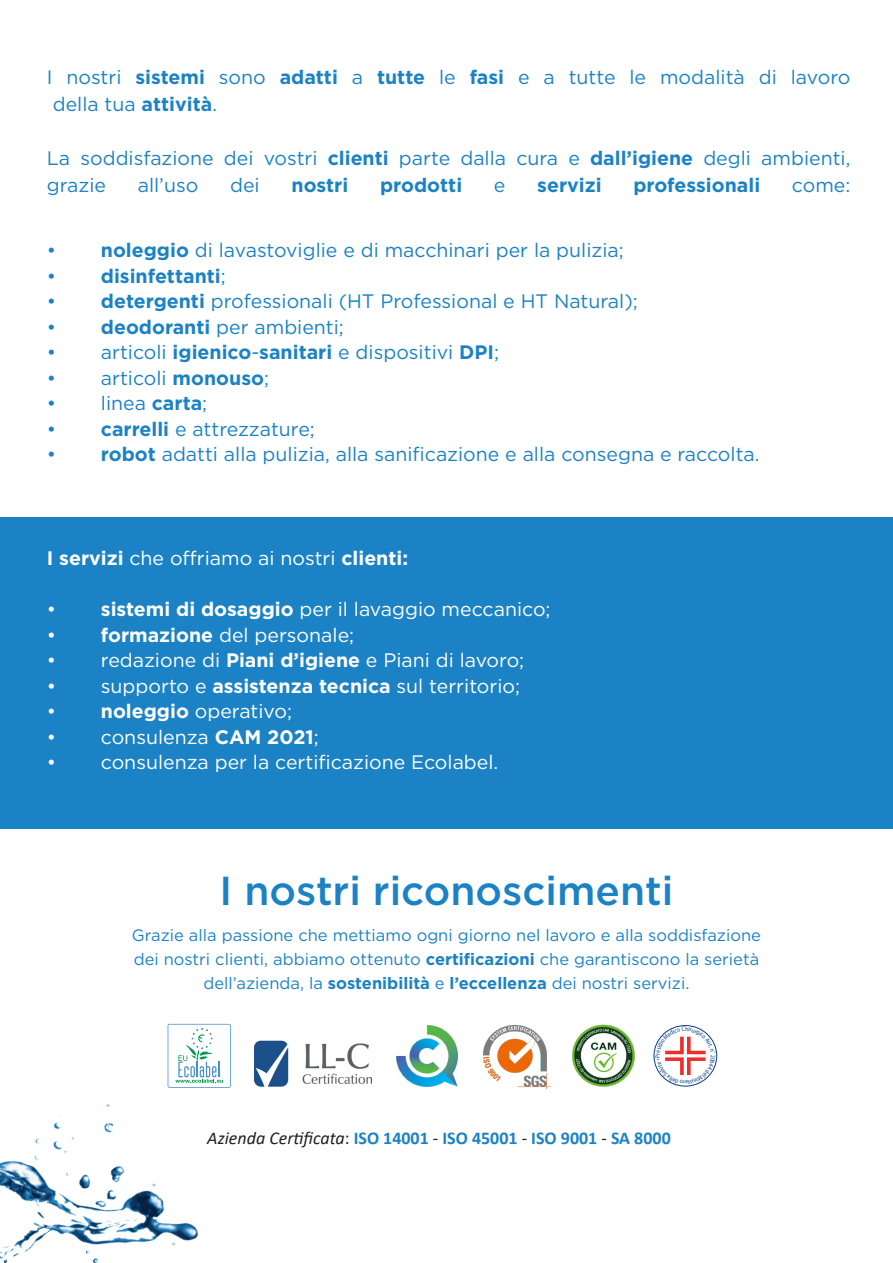
<style>
.page{position:relative;width:893px;height:1263px;background:#fff}
.page>*{position:absolute;margin:0;border:0;box-sizing:border-box;transform-origin:0 0}
.t1{font:500 40.5px "Gotham";color:#1b82c5}
.t2{font:19.5px "Gotham";color:#1b82c5}
.t3{font:19.5px "Gotham";color:#fff}
.t4{font:700 19.5px "Gotham";color:#1b82c5}
.t5{font:700 18px "Calibri";color:#1b82c5}
.t6{font:16.5px/24px "Gotham";color:#1b82c5;text-align:center}
.s1{font-weight:700}
.s2{font-weight:400}
.s3{font-weight:400;font-style:italic;color:#231f20}
.s4{font-weight:400;color:#231f20}
</style>
<div class="page">
<div style="left:0;top:518px;width:893px;height:311px;background:#1b82c5"></div>
<img style="left:0;top:1023px;width:224px;height:240px">
<img style="left:572px;top:1024px;width:63px;height:63px">
<img style="left:484px;top:1025px;width:67px;height:64px">
<svg style="left:168px;top:1024px;width:63px;height:64px"></svg>
<div style="left:654px;top:1025px;width:63px;height:61px;border:1px solid #083c81;border-radius:50%"></div>
<img style="left:254px;top:1040px;width:118px;height:47px">
<img style="left:396px;top:1025px;width:61px;height:61px">
<svg style="left:655px;top:1027px;width:60px;height:57px"></svg>
<p class="t2" style="left:47px;top:64px;width:805px">I nostri <span class="s1">sistemi</span> sono <span class="s1">adatti</span> a <span class="s1">tutte</span> le <span class="s1">fasi</span> e a tutte le modalità di lavoro</p>
<p class="t2" style="left:53px;top:91px;width:166px">della tua <span class="s1">attività</span>.</p>
<p class="t2" style="left:47px;top:145px;width:805px">La soddisfazione dei vostri <span class="s1">clienti</span> parte dalla cura e <span class="s1">dall’igiene</span> degli ambienti,</p>
<p class="t2" style="left:47px;top:172px;width:61px">grazie</p>
<p class="t2" style="left:138px;top:172px;width:62px">all’uso</p>
<p class="t2" style="left:230px;top:172px;width:31px">dei</p>
<p class="t4" style="left:292px;top:172px;width:58px">nostri</p>
<p class="t4" style="left:380px;top:172px;width:84px">prodotti</p>
<p class="t2" style="left:494px;top:172px;width:13px">e</p>
<p class="t4" style="left:537px;top:172px;width:66px">servizi</p>
<p class="t4" style="left:633px;top:172px;width:128px">professionali</p>
<p class="t2" style="left:792px;top:172px;width:60px">come:</p>
<p class="t2" style="left:47px;top:238px;width:578px">• <span class="s1">noleggio</span> di lavastoviglie e di macchinari per la pulizia;</p>
<p class="t4" style="left:47px;top:263px;width:180px"><span class="s2">•</span> disinfettanti<span class="s2">;</span></p>
<p class="t2" style="left:47px;top:289px;width:592px">• <span class="s1">detergenti</span> professionali (HT Professional e HT Natural);</p>
<p class="t2" style="left:47px;top:314px;width:299px">• <span class="s1">deodoranti</span> per ambienti;</p>
<p class="t2" style="left:47px;top:340px;width:454px">• articoli <span class="s1">igienico</span>-<span class="s1">sanitari</span> e dispositivi <span class="s1">DPI</span>;</p>
<p class="t2" style="left:47px;top:365px;width:224px">• articoli <span class="s1">monouso</span>;</p>
<p class="t2" style="left:47px;top:391px;width:162px">• linea <span class="s1">carta</span>;</p>
<p class="t2" style="left:47px;top:416px;width:269px">• <span class="s1">carrelli</span> e attrezzature;</p>
<p class="t2" style="left:47px;top:442px;width:714px">• <span class="s1">robot</span> adatti alla pulizia, alla sanificazione e alla consegna e raccolta.</p>
<p class="t3" style="left:47px;top:546px;width:363px"><span class="s1">I servizi</span> che offriamo ai nostri <span class="s1">clienti:</span></p>
<p class="t3" style="left:47px;top:597px;width:505px">• <span class="s1">sistemi di dosaggio</span> per il lavaggio meccanico;</p>
<p class="t3" style="left:47px;top:622px;width:309px">• <span class="s1">formazione</span> del personale;</p>
<p class="t3" style="left:47px;top:648px;width:479px">• redazione di <span class="s1">Piani d’igiene</span> e Piani di lavoro;</p>
<p class="t3" style="left:47px;top:673px;width:475px">• supporto e <span class="s1">assistenza tecnica</span> sul territorio;</p>
<p class="t3" style="left:47px;top:699px;width:247px">• <span class="s1">noleggio</span> operativo;</p>
<p class="t3" style="left:47px;top:724px;width:273px">• consulenza <span class="s1">CAM 2021</span>;</p>
<p class="t3" style="left:47px;top:750px;width:453px">• consulenza per la certificazione Ecolabel.</p>
<p class="t1" style="left:220px;top:864px;width:455px">I nostri riconoscimenti</p>
<p class="t6" style="left:132px;top:923px;width:630px">Grazie alla passione che mettiamo ogni giorno nel lavoro e alla soddisfazione dei nostri clienti, abbiamo ottenuto <span class="s1">certificazioni</span> che garantiscono la serietà dell’azienda, la <span class="s1">sostenibilità</span> e <span class="s1">l’eccellenza</span> dei nostri servizi.</p>
<p class="t5" style="left:207px;top:1125px;width:465px"><span class="s3">Azienda Certificata</span><span class="s4">:</span> ISO 14001 <span class="s4">-</span> ISO 45001 <span class="s4">-</span> ISO 9001 <span class="s4">-</span> SA 8000</p>
</div>
